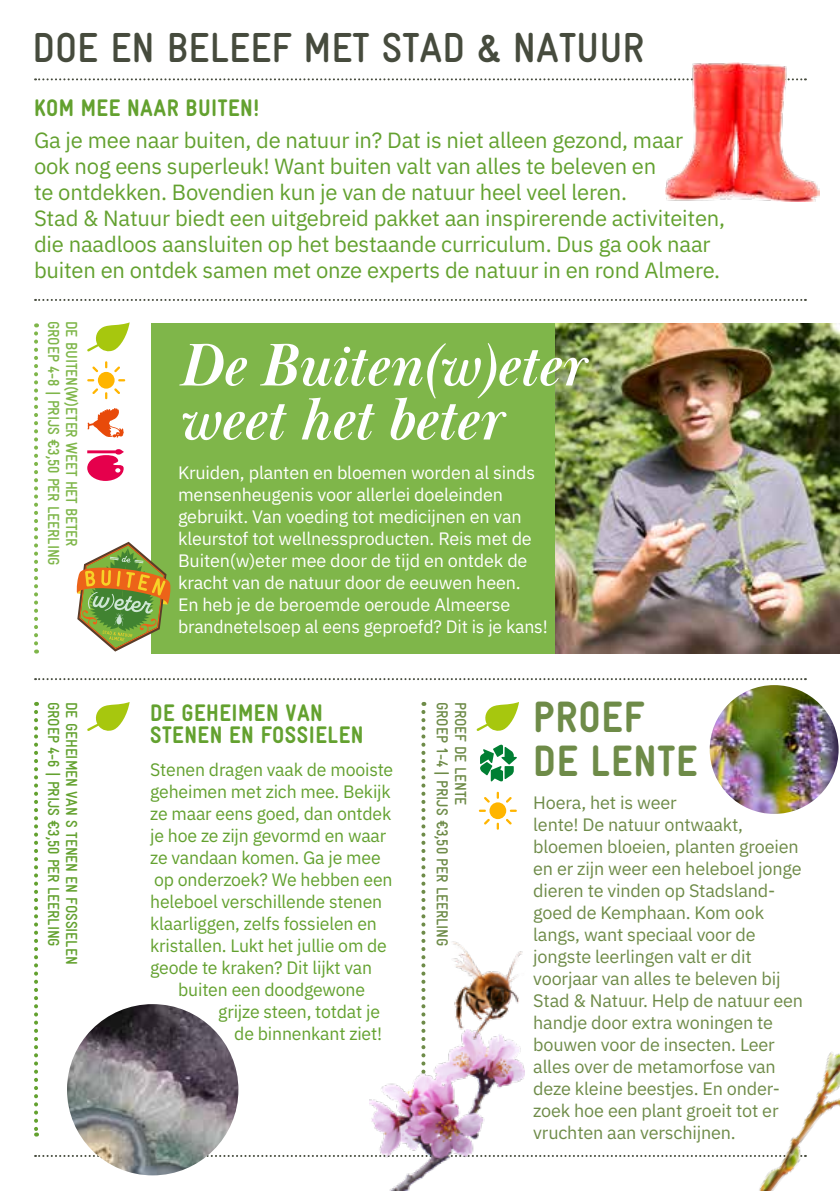
<style>
.page{position:relative;width:840px;height:1191px;background:#fff}
.page>*{position:absolute;margin:0;border:0;box-sizing:border-box;transform-origin:0 0}
.t1{font:italic 700 62px/54px "Baskerville Display PT";letter-spacing:-.01em;color:#fff}
.t2{font:900 44px/44px "Gravur Condensed";letter-spacing:.02em;color:#6e8b48}
.t3{font:700 42px "Gravur Condensed";color:#464b3d}
.t4{font:900 24px/22px "Gravur Condensed";letter-spacing:.02em;color:#63a12f}
.t5{font:22px/26px "IBM Plex Sans";letter-spacing:-.01em;color:#63a12f}
.t6{font:18px/22px "IBM Plex Sans";letter-spacing:-.01em;color:#6e8b48}
.t7{font:18px "IBM Plex Sans";letter-spacing:-.01em;color:#63a12f}
.t8{font:18px/22px "IBM Plex Sans";letter-spacing:-.01em;color:#fff}
.t9{font:700 16px "Gravur Condensed";letter-spacing:-.01em;color:#63a12f}
.t10{font:700 16px "Gravur Condensed";letter-spacing:-.01em;color:#7fb64a}
.t11{font:700 16px "Gravur Condensed";letter-spacing:-.01em;color:#6e8b48}
</style>
<div class="page">
<div style="left:152px;top:323px;width:680px;height:330px;background:#7fb64a"></div>
<svg style="left:35px;top:78px;width:629px;height:2px"></svg>
<svg style="left:35px;top:678px;width:770px;height:2px"></svg>
<svg style="left:35px;top:299px;width:770px;height:2px"></svg>
<svg style="left:421px;top:712px;width:4px;height:317px"></svg>
<svg style="left:34px;top:333px;width:4px;height:320px"></svg>
<svg style="left:34px;top:712px;width:4px;height:424px"></svg>
<svg style="left:87px;top:408px;width:37px;height:30px"></svg>
<svg style="left:87px;top:322px;width:43px;height:30px"></svg>
<svg style="left:87px;top:379px;width:7px;height:2px"></svg>
<svg style="left:118px;top:379px;width:7px;height:2px"></svg>
<svg style="left:92px;top:366px;width:6px;height:6px"></svg>
<svg style="left:114px;top:388px;width:6px;height:6px"></svg>
<svg style="left:105px;top:361px;width:2px;height:7px"></svg>
<svg style="left:105px;top:392px;width:2px;height:7px"></svg>
<svg style="left:114px;top:366px;width:6px;height:6px"></svg>
<svg style="left:92px;top:388px;width:6px;height:6px"></svg>
<div style="left:98px;top:372px;width:16px;height:16px;background:#ffb500;border-radius:50%"></div>
<svg style="left:87px;top:449px;width:37px;height:32px"></svg>
<svg style="left:480px;top:744px;width:36px;height:37px"></svg>
<svg style="left:478px;top:809px;width:7px;height:3px"></svg>
<svg style="left:509px;top:809px;width:7px;height:3px"></svg>
<svg style="left:484px;top:797px;width:5px;height:5px"></svg>
<svg style="left:506px;top:819px;width:5px;height:5px"></svg>
<svg style="left:496px;top:791px;width:2px;height:7px"></svg>
<svg style="left:496px;top:822px;width:2px;height:7px"></svg>
<svg style="left:506px;top:797px;width:5px;height:5px"></svg>
<svg style="left:484px;top:818px;width:5px;height:6px"></svg>
<div style="left:489px;top:802px;width:17px;height:17px;background:#ffb500;border-radius:50%"></div>
<svg style="left:87px;top:702px;width:43px;height:29px"></svg>
<svg style="left:476px;top:702px;width:42px;height:29px"></svg>
<svg style="left:35px;top:1155px;width:695px;height:2px"></svg>
<img style="left:709px;top:685px;width:129px;height:129px;border-radius:64px">
<img style="left:555px;top:323px;width:284px;height:330px">
<svg style="left:76px;top:542px;width:95px;height:109px"></svg>
<img style="left:67px;top:1004px;width:171px;height:171px;border-radius:86px">
<img style="left:665px;top:63px;width:153px;height:138px">
<img style="left:369px;top:1029px;width:155px;height:162px">
<img style="left:730px;top:1052px;width:109px;height:139px">
<img style="left:442px;top:941px;width:82px;height:106px">
<h3 class="t3" style="left:32px;top:24px;width:613px">DOE EN BELEEF MET STAD &amp; NATUUR</h3>
<h3 class="t4" style="left:34px;top:97px;width:226px">KOM MEE NAAR BUITEN!</h3>
<p class="t5" style="left:34px;top:125px;width:692px">Ga je mee naar buiten, de natuur in? Dat is niet alleen gezond, maar<br>ook nog eens superleuk! Want buiten valt van alles te beleven en<br>te ontdekken. Bovendien kun je van de natuur heel veel leren.<br>Stad &amp; Natuur biedt een uitgebreid pakket aan inspirerende activiteiten, die naadloos aansluiten op het bestaande curriculum. Dus ga ook naar buiten en ontdek samen met onze experts de natuur in en rond Almere.</p>
<p class="t10" style="left:63px;top:321px;width:246px;rotate:90deg">GROEP 4-8 | PRIJS €3,50 PER LEERLING</p>
<p class="t10" style="left:81px;top:321px;width:227px;rotate:90deg">DE BUITEN(W)ETER WEET HET BETER</p>
<p class="t9" style="left:63px;top:702px;width:246px;rotate:90deg">GROEP 4-6 | PRIJS €3,50 PER LEERLING</p>
<p class="t9" style="left:81px;top:702px;width:264px;rotate:90deg">DE GEHEIMEN VAN S TENEN EN FOSSIELEN</p>
<h1 class="t1" style="left:178px;top:341px;width:406px">De Buiten(w)eter weet het beter</h1>
<p class="t8" style="left:178px;top:460px;width:371px">Kruiden, planten en bloemen worden al sinds mensenheugenis voor allerlei doeleinden gebruikt. Van voeding tot medicijnen en van kleurstof tot wellnessproducten. Reis met de Buiten(w)eter mee door de tijd en ontdek de kracht van de natuur door de eeuwen heen.<br>En heb je de beroemde oeroude Almeerse brandnetelsoep al eens geproefd? Dit is je kans!</p>
<h3 class="t4" style="left:150px;top:702px;width:215px">DE GEHEIMEN VAN<br>STENEN EN FOSSIELEN</h3>
<p class="t7" style="left:150px;top:756px;width:244px">Stenen dragen vaak de mooiste</p>
<p class="t7" style="left:150px;top:778px;width:242px">geheimen met zich mee. Bekijk</p>
<p class="t7" style="left:150px;top:800px;width:242px">ze maar eens goed, dan ontdek</p>
<p class="t7" style="left:150px;top:822px;width:237px">je hoe ze zijn gevormd en waar</p>
<p class="t7" style="left:150px;top:844px;width:232px">ze vandaan komen. Ga je mee</p>
<p class="t7" style="left:154px;top:866px;width:240px">op onderzoek? We hebben een</p>
<p class="t7" style="left:150px;top:888px;width:233px">heleboel verschillende stenen</p>
<p class="t7" style="left:150px;top:910px;width:228px">klaarliggen, zelfs fossielen en</p>
<p class="t7" style="left:150px;top:932px;width:238px">kristallen. Lukt het jullie om de</p>
<p class="t7" style="left:150px;top:954px;width:223px">geode te kraken? Dit lijkt van</p>
<p class="t7" style="left:178px;top:976px;width:188px">buiten een doodgewone</p>
<p class="t7" style="left:218px;top:998px;width:163px">grijze steen, totdat je</p>
<p class="t7" style="left:234px;top:1020px;width:149px">de binnenkant ziet!</p>
<p class="t11" style="left:451px;top:702px;width:246px;rotate:90deg">GROEP 1-4 | PRIJS €3,50 PER LEERLING</p>
<p class="t11" style="left:469px;top:702px;width:105px;rotate:90deg">PROEF DE LENTE</p>
<h2 class="t2" style="left:533px;top:695px;width:166px">PROEF<br>DE LENTE</h2>
<p class="t6" style="left:533px;top:790px;width:271px">Hoera, het is weer<br>lente! De natuur ontwaakt, bloemen bloeien, planten groeien en er zijn weer een heleboel jonge dieren te vinden op Stadsland&shy;goed de Kemphaan. Kom ook langs, want speciaal voor de jongste leerlingen valt er dit voorjaar van alles te beleven bij<br>Stad &amp; Natuur. Help de natuur een handje door extra woningen te bouwen voor de insecten. Leer alles over de metamorfose van deze kleine beestjes. En onder&shy;zoek hoe een plant groeit tot er vruchten aan verschijnen.</p>
</div>
